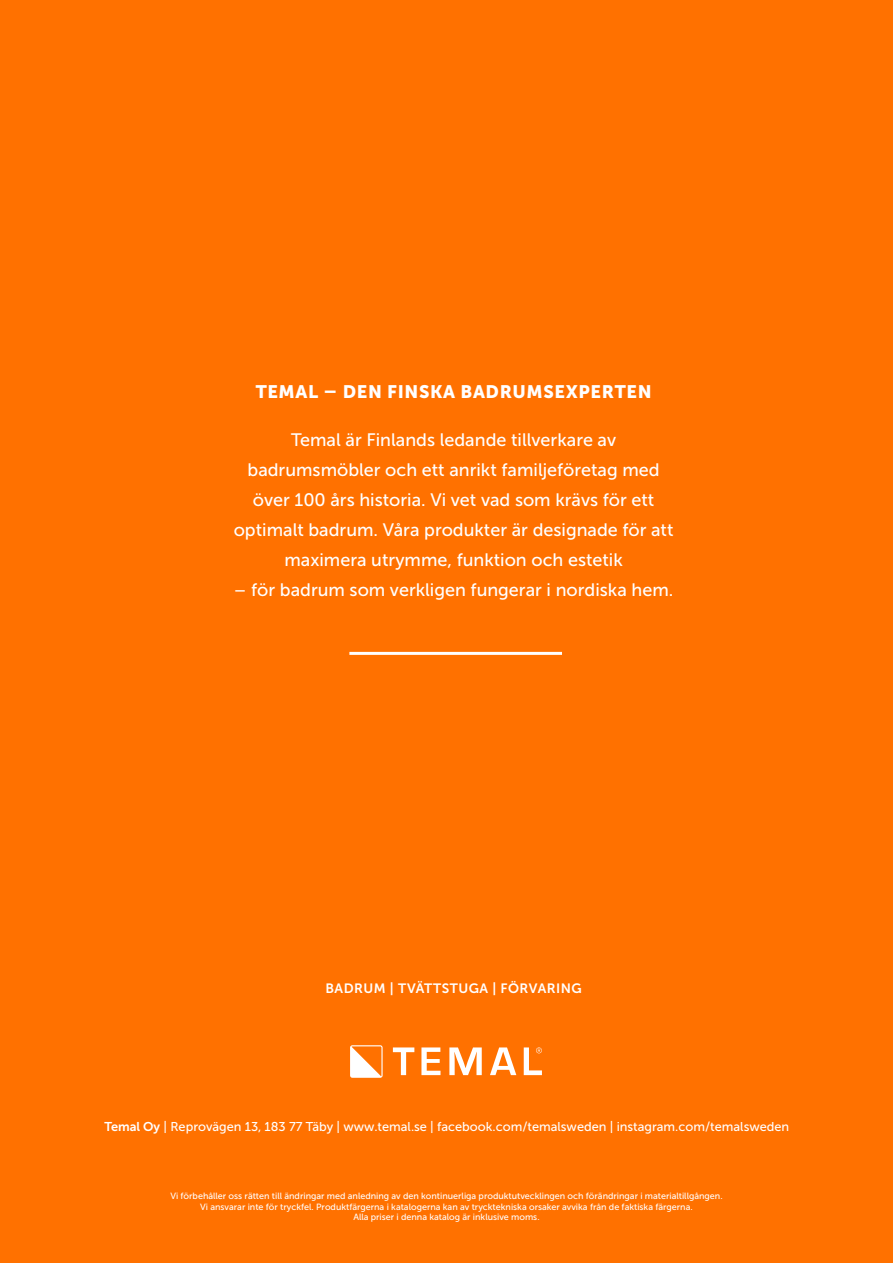
<style>
.page{position:relative;width:893px;height:1263px;background:#ff7100}
.page>*{position:absolute;margin:0;border:0;box-sizing:border-box;transform-origin:0 0}
.t1{font:18px/30px "Museo Sans 500";color:#fff;text-align:center}
.t2{font:18px "Museo Sans 900";letter-spacing:.035em;color:#fff}
.t3{font:13.5px "Museo Sans 700";letter-spacing:.035em;color:#fff}
.t4{font:12.75px "Museo Sans 500";color:#fff}
.t5{font:9px/10.8px "Museo Sans 500";color:#fff;text-align:center}
.s1{font-family:"Museo Sans 700"}
</style>
<div class="page">
<svg style="left:393px;top:1047px;width:149px;height:28px"></svg>
<svg style="left:350px;top:1045px;width:33px;height:33px"></svg>
<hr style="left:349px;top:652px;width:213px;height:3px;background:#fff">
<h1 class="t2" style="left:256px;top:381px;width:397px">TEMAL – DEN FINSKA BADRUMSEXPERTEN</h1>
<h1 class="t1" style="left:234px;top:425px;width:441px">Temal är Finlands ledande tillverkare av badrumsmöbler och ett anrikt familjeföretag med över 100 års historia. Vi vet vad som krävs för ett optimalt badrum. Våra produkter är designade för att maximera utrymme, funktion och estetik</h1>
<h1 class="t1" style="left:234px;top:575px;width:441px">– för badrum som verkligen fungerar i nordiska hem.</h1>
<h2 class="t3" style="left:325px;top:980px;width:258px">BADRUM | TVÄTTSTUGA | FÖRVARING</h2>
<h3 class="t4" style="left:104px;top:1119px;width:686px"><span class="s1">Temal Oy</span> | Reprovägen 13, 183 77 Täby | www.temal.se | facebook.com/temalsweden | instagram.com/temalsweden</h3>
<p class="t5" style="left:170px;top:1190px;width:554px">Vi förbehåller oss rätten till ändringar med anledning av den kontinuerliga produktutvecklingen och förändringar i materialtillgången.<br>Vi ansvarar inte för tryckfel. Produktfärgerna i katalogerna kan av trycktekniska orsaker avvika från de faktiska färgerna.<br>Alla priser i denna katalog är inklusive moms.</p>
</div>
